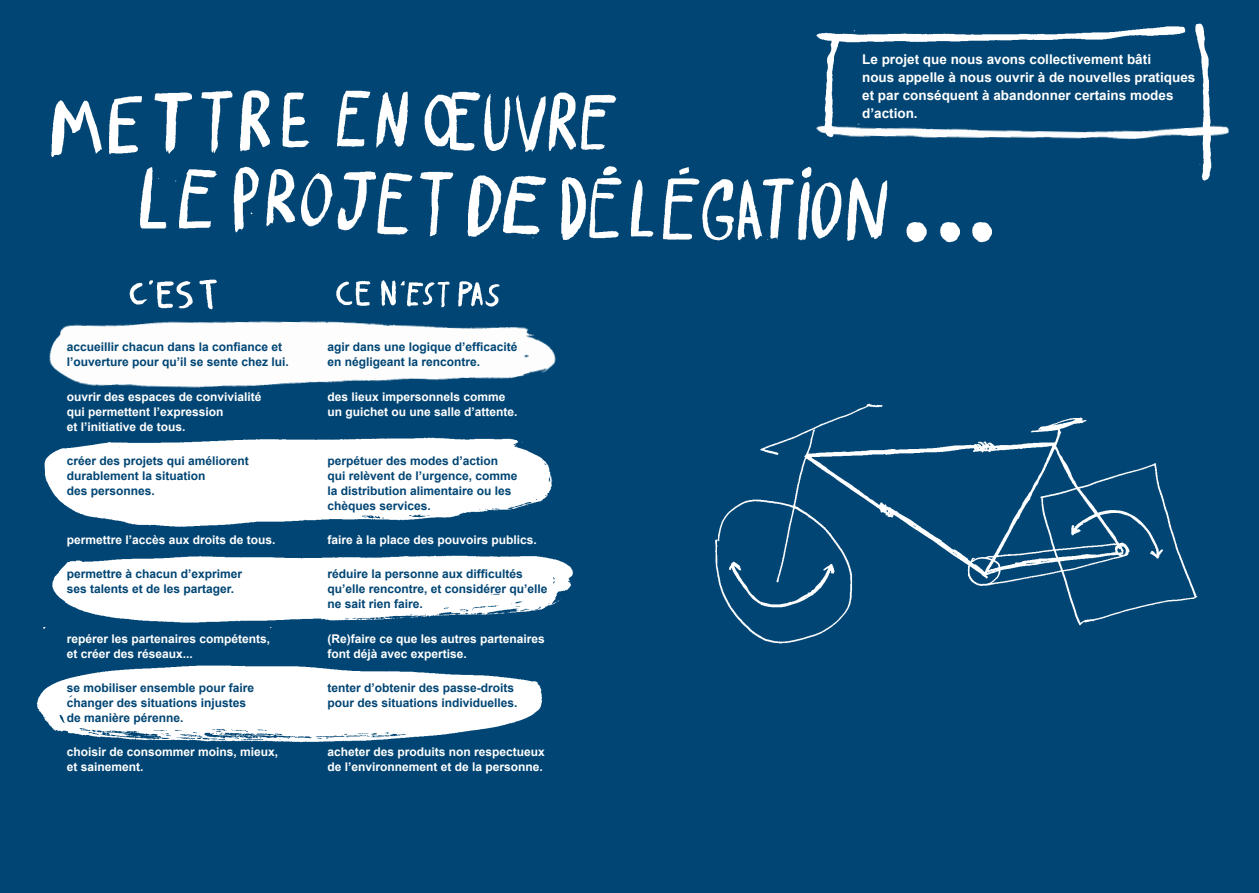
<style>
.page{position:relative;width:1259px;height:893px;background:#004574}
.page>*{position:absolute;margin:0;border:0;box-sizing:border-box;transform-origin:0 0}
.t1{font:700 13.5px/18px "Arial";color:#fff}
.t2{font:700 12px/15px "Arial";color:#004574}
.t3{font:700 12px/15px "Arial";color:#fff}
</style>
<div class="page">
<img style="left:49px;top:321px;width:507px;height:67px">
<img style="left:44px;top:437px;width:509px;height:90px">
<img style="left:43px;top:555px;width:530px;height:74px">
<img style="left:36px;top:665px;width:506px;height:78px">
<img style="left:715px;top:403px;width:483px;height:241px">
<img style="left:51px;top:90px;width:566px;height:149px">
<img style="left:553px;top:164px;width:335px;height:77px">
<img style="left:906px;top:222px;width:21px;height:21px">
<img style="left:940px;top:222px;width:20px;height:21px">
<img style="left:972px;top:222px;width:20px;height:21px">
<img style="left:129px;top:279px;width:88px;height:31px">
<img style="left:336px;top:280px;width:164px;height:28px">
<img style="left:816px;top:123px;width:413px;height:17px">
<img style="left:816px;top:26px;width:370px;height:17px">
<img style="left:818px;top:36px;width:27px;height:104px">
<img style="left:1189px;top:23px;width:28px;height:158px">
<p class="t2" style="left:67px;top:340px;width:224px">accueillir chacun dans la confiance et l’ouverture pour qu’il se sente chez lui.</p>
<p class="t2" style="left:327px;top:340px;width:192px">agir dans une logique d’efficacité en négligeant la rencontre.</p>
<p class="t3" style="left:67px;top:389px;width:196px">ouvrir des espaces de convivialité qui permettent l’expression<br>et l’initiative de tous.</p>
<p class="t3" style="left:327px;top:389px;width:192px">des lieux impersonnels comme un guichet ou une salle d’attente.</p>
<p class="t2" style="left:67px;top:453px;width:184px">créer des projets qui améliorent durablement la situation<br>des personnes.</p>
<p class="t2" style="left:327px;top:453px;width:192px">perpétuer des modes d’action qui relèvent de l’urgence, comme la distribution alimentaire ou les chèques services.</p>
<p class="t3" style="left:67px;top:533px;width:210px">permettre l’accès aux droits de tous.</p>
<p class="t3" style="left:327px;top:533px;width:211px">faire à la place des pouvoirs publics.</p>
<p class="t2" style="left:67px;top:567px;width:177px">permettre à chacun d’exprimer ses talents et de les partager.</p>
<p class="t2" style="left:327px;top:567px;width:222px">réduire la personne aux difficultés qu’elle rencontre, et considérer qu’elle ne sait rien faire.</p>
<p class="t3" style="left:67px;top:631px;width:205px">repérer les partenaires compétents, et créer des réseaux...</p>
<p class="t3" style="left:327px;top:631px;width:219px">(Re)faire ce que les autres partenaires font déjà avec expertise.</p>
<p class="t2" style="left:67px;top:680px;width:189px">se mobiliser ensemble pour faire changer des situations injustes de manière pérenne.</p>
<p class="t2" style="left:327px;top:680px;width:192px">tenter d’obtenir des passe-droits pour des situations individuelles.</p>
<p class="t3" style="left:67px;top:745px;width:213px">choisir de consommer moins, mieux, et sainement.</p>
<p class="t3" style="left:327px;top:745px;width:219px">acheter des produits non respectueux de l’environnement et de la personne.</p>
<p class="t1" style="left:862px;top:50px;width:335px">Le projet que nous avons collectivement bâti<br>nous appelle à nous ouvrir à de nouvelles pratiques et par conséquent à abandonner certains modes d’action.</p>
</div>
